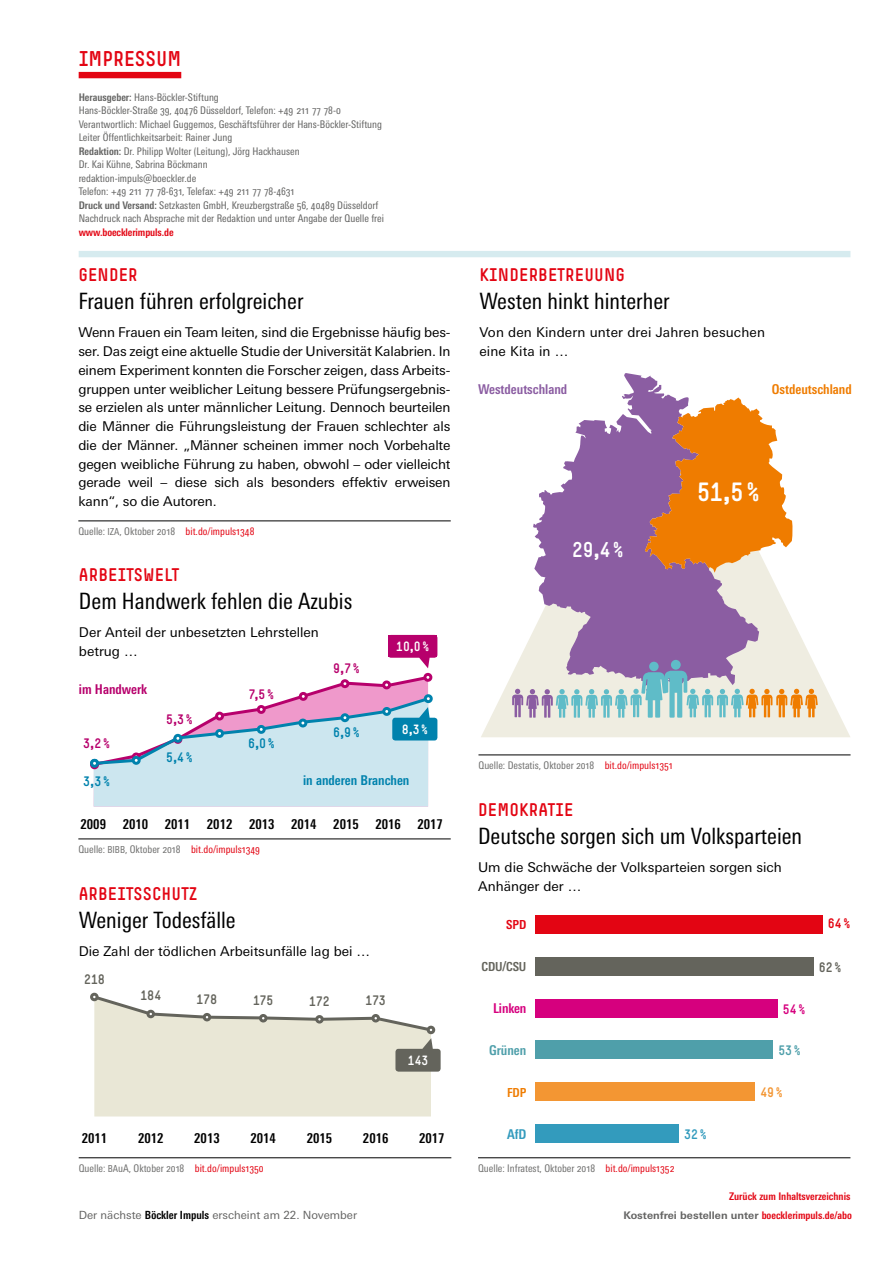
<style>
.page{position:relative;width:893px;height:1263px;background:#fff}
.page>*{position:absolute;margin:0;border:0;box-sizing:border-box;transform-origin:0 0}
.t1{font:25.95px "Simple HBS";color:#fff}
.t2{font:condensed 22.5px "Univers Next Pro";color:#000}
.t3{font:21px "Simple HBS";color:#e30513}
.t4{font:21px "Simple HBS";color:#fff}
.t5{font:18px "Simple HBS";letter-spacing:.01em;color:#e30513}
.t6{font:13.5px/18.8px "Univers Next Pro";color:#000}
.t7{font:700 condensed 13.5px "Univers Next Pro";color:#000}
.t8{font:13.5px "Simple HBS";color:#64645c}
.t9{font:700 condensed 13.5px "Univers Next Pro";color:#0082ad}
.t10{font:13.5px "Simple HBS";color:#b7006c}
.t11{font:13.5px "Simple HBS";color:#0082ad}
.t12{font:700 condensed 13.5px "Univers Next Pro";color:#8b5da2}
.t13{font:700 condensed 13.5px "Univers Next Pro";color:#ef7c00}
.t14{font:700 condensed 13.5px "Univers Next Pro";color:#b7006c}
.t15{font:700 condensed 13.5px "Univers Next Pro";letter-spacing:-.01em;color:#d6007e}
.t16{font:700 condensed 13.5px "Univers Next Pro";color:#4f9faa}
.t17{font:700 condensed 13.5px "Univers Next Pro";color:#339bbd}
.t18{font:13.5px "Simple HBS";color:#e30513}
.t19{font:13.5px "Simple HBS";color:#d6007e}
.t20{font:13.5px "Simple HBS";color:#4f9faa}
.t21{font:13.5px "Simple HBS";color:#339bbd}
.t22{font:13.5px "Simple HBS";color:#f39633}
.t23{font:13.2px "Simple HBS";color:#fff}
.t24{font:700 condensed 12.45px "Univers Next Pro";letter-spacing:-.01em;color:#64645c}
.t25{font:700 condensed 12.45px "Univers Next Pro";color:#e30513}
.t26{font:700 condensed 12.45px "Univers Next Pro";color:#ef7c00}
.t27{font:11.25px "Univers Next Pro";color:#636362}
.t28{font:condensed 10.5px/13.5px "Univers Next Pro";color:#636362}
.t29{font:condensed 10.5px "Univers Next Pro";color:#6f6f6e}
.t30{font:700 condensed 10.5px "Univers Next Pro";color:#e30513}
.t31{font:700 10.5px "Univers Next Pro";color:#636362}
.s1{font-weight:700}
.s2{font-size:9.6px}
.s3{color:#e30513}
.s4{font-size:13.5px}
.s5{font-weight:700;font-stretch:condensed;color:#000}
.s6{font-stretch:condensed;color:#e30513}
</style>
<div class="page">
<div style="left:79px;top:72px;width:102px;height:6px;background:#e30513"></div>
<div style="left:79px;top:251px;width:771px;height:6px;background:#d6ebef"></div>
<hr style="left:78px;top:839px;width:373px;height:1px;background:#000">
<svg style="left:481px;top:573px;width:369px;height:164px"></svg>
<svg style="left:533px;top:373px;width:226px;height:287px;fill:#8b5da2"></svg>
<svg style="left:645px;top:397px;width:148px;height:176px;background:#de8d4d"></svg>
<svg style="left:512px;top:660px;width:306px;height:58px;background:#c2c6c5"></svg>
<svg style="left:388px;top:635px;width:49px;height:33px"></svg>
<div style="left:389px;top:635px;width:48px;height:22px;background:#b7006c"></div>
<div style="left:423px;top:673px;width:9px;height:9px;border:3px solid #b7006c;border-radius:50%"></div>
<svg style="left:90px;top:674px;width:347px;height:132px"></svg>
<div style="left:424px;top:694px;width:9px;height:9px;border:3px solid #0082ad;border-radius:50%"></div>
<div style="left:90px;top:993px;width:9px;height:8px;border:3px solid #64645c;border-radius:50%"></div>
<svg style="left:91px;top:993px;width:350px;height:123px"></svg>
<div style="left:535px;top:915px;width:287px;height:18px;background:#e30513"></div>
<div style="left:535px;top:957px;width:278px;height:18px;background:#64645c"></div>
<div style="left:535px;top:999px;width:242px;height:18px;background:#d6007e"></div>
<div style="left:535px;top:1041px;width:238px;height:18px;background:#4f9faa"></div>
<div style="left:535px;top:1124px;width:144px;height:19px;background:#339bbd"></div>
<div style="left:535px;top:1082px;width:220px;height:19px;background:#f39633"></div>
<hr style="left:78px;top:521px;width:373px;height:1px;background:#000">
<hr style="left:478px;top:1157px;width:372px;height:1px;background:#000">
<hr style="left:79px;top:1157px;width:372px;height:1px;background:#000">
<hr style="left:478px;top:755px;width:372px;height:1px;background:#000">
<h3 class="t3" style="left:79px;top:46px;width:104px">IMPRESSUM</h3>
<p class="t28" style="left:79px;top:90px;width:307px"><span class="s1">Herausgeber:</span> Hans-Böckler-Stiftung<br>Hans-Böckler-Straße 39, 40476 Düsseldorf, Telefon: +49 211 77 78-0<br>Verantwortlich: Michael Guggemos, Geschäftsführer der Hans-Böckler-Stiftung Leiter Öffentlichkeitsarbeit: Rainer Jung<br><span class="s1">Redaktion:</span> Dr. Philipp Wolter (Leitung), Jörg Hackhausen<br>Dr. Kai Kühne, Sabrina Böckmann<br>redaktion-impuls@boeckler.de<br>Telefon: +49 211 77 78-631, Telefax: +49 211 77 78-4631<br><span class="s1">Druck und Versand:</span> Setzkasten GmbH, Kreuzbergstraße 56, 40489 Düsseldorf Nachdruck nach Absprache mit der Redaktion und unter Angabe der Quelle frei</p>
<p class="t30" style="left:79px;top:226px;width:96px">www.boecklerimpuls.de</p>
<h3 class="t5" style="left:78px;top:265px;width:61px">GENDER</h3>
<h2 class="t2" style="left:78px;top:288px;width:227px">Frauen führen erfolgreicher</h2>
<p class="t6" style="left:78px;top:323px;width:374px;text-align:justify">Wenn Frauen ein Team leiten, sind die Ergebnisse häufig bes&shy;ser. Das zeigt eine aktuelle Studie der Universität Kalabrien. In einem Experiment konnten die Forscher zeigen, dass Arbeits&shy;gruppen unter weiblicher Leitung bessere Prüfungsergebnis&shy;se erzielen als unter männlicher Leitung. Dennoch beurteilen die Männer die Führungsleistung der Frauen schlechter als die der Männer. „Männer scheinen immer noch Vorbehalte gegen weibliche Führung zu haben, obwohl – oder vielleicht gerade weil – diese sich als besonders effektiv erweisen kann“, so die Autoren.</p>
<p class="t29" style="left:78px;top:525px;width:178px">Quelle: <span class="s2">IZA</span>, Oktober 2018 <span class="s3">bit.do/impuls1348</span></p>
<h3 class="t5" style="left:79px;top:565px;width:102px">ARBEITSWELT</h3>
<h2 class="t2" style="left:79px;top:588px;width:275px">Dem Handwerk fehlen die Azubis</h2>
<p class="t6" style="left:79px;top:623px;width:241px">Der Anteil der unbesetzten Lehrstellen betrug …</p>
<p class="t10" style="left:333px;top:660px;width:28px">9,7%</p>
<p class="t23" style="left:396px;top:639px;width:34px">10,0%</p>
<p class="t14" style="left:79px;top:681px;width:70px">im Handwerk</p>
<p class="t10" style="left:83px;top:736px;width:28px">3,2%</p>
<p class="t11" style="left:83px;top:774px;width:28px">3,3%</p>
<p class="t10" style="left:166px;top:711px;width:28px">5,3%</p>
<p class="t11" style="left:166px;top:749px;width:28px">5,4%</p>
<p class="t10" style="left:249px;top:687px;width:27px">7,5%</p>
<p class="t11" style="left:248px;top:735px;width:28px">6,0%</p>
<p class="t11" style="left:333px;top:725px;width:28px">6,9%</p>
<p class="t23" style="left:402px;top:722px;width:28px">8,3%</p>
<p class="t9" style="left:303px;top:772px;width:108px">in anderen Branchen</p>
<p class="t7" style="left:81px;top:816px;width:364px">2009 2010 2011 2012 2013 2014 2015 2016 2017</p>
<p class="t29" style="left:78px;top:843px;width:183px">Quelle: <span class="s2">BIBB</span>, Oktober 2018 <span class="s3">bit.do/impuls1349</span></p>
<h3 class="t5" style="left:79px;top:883px;width:121px">ARBEITSSCHUTZ</h3>
<h2 class="t2" style="left:79px;top:907px;width:159px">Weniger Todesfälle</h2>
<p class="t6" style="left:79px;top:942px;width:293px">Die Zahl der tödlichen Arbeitsunfälle lag bei …</p>
<p class="t8" style="left:84px;top:971px;width:22px">218</p>
<p class="t8" style="left:140px;top:987px;width:22px">184</p>
<p class="t8" style="left:197px;top:992px;width:22px">178</p>
<p class="t8" style="left:253px;top:992px;width:22px">175</p>
<p class="t8" style="left:309px;top:994px;width:22px">172</p>
<p class="t8" style="left:366px;top:992px;width:22px">173</p>
<p class="t23" style="left:408px;top:1053px;width:22px">143</p>
<p class="t7" style="left:82px;top:1130px;width:27px">2011</p>
<p class="t7" style="left:138px;top:1130px;width:27px">2012</p>
<p class="t7" style="left:194px;top:1130px;width:27px">2013</p>
<p class="t7" style="left:250px;top:1130px;width:27px">2014</p>
<p class="t7" style="left:307px;top:1130px;width:27px">2015</p>
<p class="t7" style="left:363px;top:1130px;width:27px">2016</p>
<p class="t7" style="left:419px;top:1130px;width:27px">2017</p>
<h3 class="t5" style="left:479px;top:265px;width:147px">KINDERBETREUUNG</h3>
<h2 class="t2" style="left:479px;top:288px;width:192px">Westen hinkt hinterher</h2>
<p class="t6" style="left:479px;top:323px;width:287px">Von den Kindern unter drei Jahren besuchen eine Kita in …</p>
<p class="t12" style="left:478px;top:381px;width:91px">Westdeutschland</p>
<p class="t13" style="left:772px;top:381px;width:82px">Ostdeutschland</p>
<h3 class="t4" style="left:572px;top:537px;width:53px">29,4%</h3>
<h1 class="t1" style="left:697px;top:477px;width:64px">51,5%</h1>
<p class="t29" style="left:478px;top:759px;width:196px">Quelle: Destatis, Oktober 2018 <span class="s3">bit.do/impuls1351</span></p>
<h3 class="t5" style="left:478px;top:799px;width:97px">DEMOKRATIE</h3>
<h2 class="t2" style="left:478px;top:823px;width:326px">Deutsche sorgen sich um Volksparteien</h2>
<p class="t6" style="left:478px;top:858px;width:305px">Um die Schwäche der Volksparteien sorgen sich<br>Anhänger der …</p>
<p class="t25" style="left:506px;top:917px;width:22px">SPD</p>
<p class="t24" style="left:481px;top:959px;width:46px">CDU<span class="s4">/</span>CSU</p>
<p class="t15" style="left:493px;top:1000px;width:35px">Linken</p>
<p class="t16" style="left:489px;top:1042px;width:39px">Grünen</p>
<p class="t26" style="left:507px;top:1085px;width:21px">FDP</p>
<p class="t17" style="left:507px;top:1126px;width:21px">AfD</p>
<p class="t21" style="left:684px;top:1126px;width:24px">32%</p>
<p class="t19" style="left:783px;top:1001px;width:24px">54%</p>
<p class="t20" style="left:778px;top:1043px;width:24px">53%</p>
<p class="t22" style="left:760px;top:1084px;width:24px">49%</p>
<p class="t18" style="left:828px;top:916px;width:24px">64%</p>
<p class="t8" style="left:819px;top:959px;width:24px">62%</p>
<p class="t29" style="left:79px;top:1162px;width:187px">Quelle: <span class="s2">BA</span>uA, Oktober 2018 <span class="s3">bit.do/impuls1350</span></p>
<p class="t29" style="left:478px;top:1162px;width:198px">Quelle: Infratest, Oktober 2018 <span class="s3">bit.do/impuls1352</span></p>
<p class="t30" style="left:729px;top:1190px;width:123px">Zurück zum Inhaltsverzeichnis</p>
<p class="t27" style="left:79px;top:1208px;width:280px">Der nächste <span class="s5">Böckler Impuls</span> erscheint am 22. November</p>
<p class="t31" style="left:623px;top:1209px;width:230px">Kostenfrei bestellen unter <span class="s6">boecklerimpuls.de/abo</span></p>
</div>
